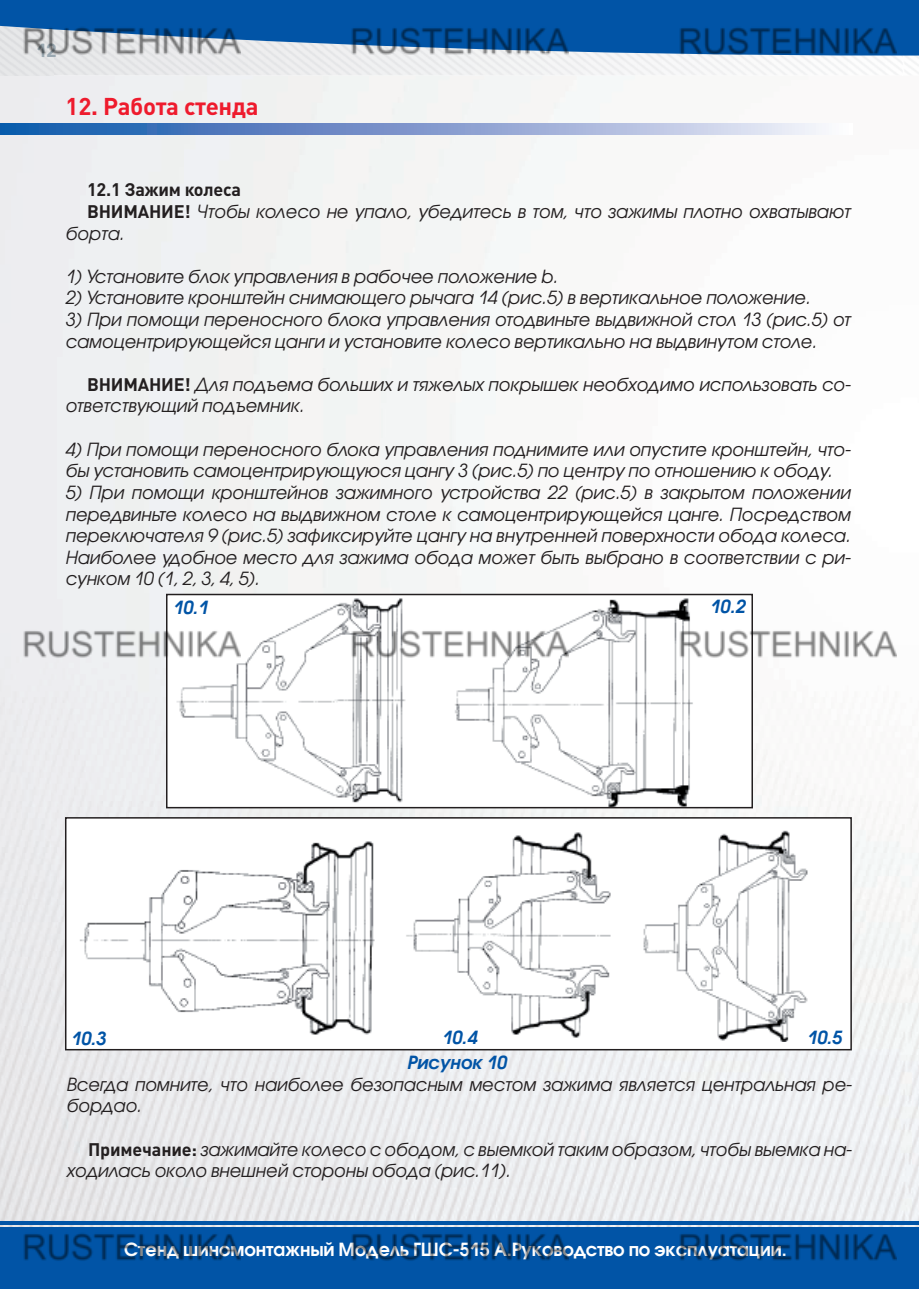
<style>
.page{position:relative;width:919px;height:1289px;background:#fff}
.page>*{position:absolute;margin:0;border:0;box-sizing:border-box;transform-origin:0 0}
.t1{font:700 24px "DIN Pro";letter-spacing:-.01em;color:#ee1b2d}
.t2{font:italic 18px/21.6px "Avant Garde Gothic C";letter-spacing:-.01em;color:#231f20}
.t3{font:600 18px "Avant Garde Gothic C";letter-spacing:-.01em;color:#fff}
.t4{font:italic 600 18px "Avant Garde Gothic C";color:#0154a6}
.t5{font:700 18px "DIN Pro";letter-spacing:-.01em;color:#231f20}
.t6{font:600 18px "Avant Garde Gothic C";color:#9aa8b1}
.s1{font-family:"DIN Pro";font-weight:700;font-style:normal}
</style>
<div class="page">
<img style="left:0;top:75px;width:918px;height:1152px">
<svg style="left:0;top:23px;width:918px;height:43px"></svg>
<div style="left:0;top:0;width:918px;height:23px;background:#0154a6"></div>
<div style="left:0;top:1227px;width:918px;height:61px;background:#0154a6"></div>
<svg style="left:0;top:1220px;width:918px;height:4px;background:#3a79b7"></svg>
<svg style="left:0;top:124px;width:852px;height:10px;background:#829fcf"></svg>
<img style="left:169px;top:596px;width:581px;height:209px">
<div style="left:166px;top:593px;width:587px;height:215px;border:2px solid #231f20"></div>
<div style="left:66px;top:817px;width:785px;height:232px;background:#fff"></div>
<img style="left:79px;top:830px;width:729px;height:211px">
<div style="left:65px;top:817px;width:786px;height:233px;border:2px solid #231f20"></div>
<img style="left:22px;top:23px;width:218px;height:37px">
<img style="left:350px;top:23px;width:218px;height:37px">
<img style="left:678px;top:23px;width:218px;height:37px">
<img style="left:22px;top:625px;width:218px;height:38px">
<img style="left:350px;top:625px;width:218px;height:38px">
<img style="left:678px;top:625px;width:218px;height:38px">
<img style="left:23px;top:1233px;width:217px;height:28px">
<img style="left:351px;top:1233px;width:217px;height:28px">
<img style="left:679px;top:1233px;width:217px;height:28px">
<p class="t6" style="left:37px;top:39px;width:21px">12</p>
<h1 class="t1" style="left:66px;top:90px;width:194px">12. Работа стенда</h1>
<p class="t5" style="left:87px;top:178px;width:156px">12.1 Зажим колеса</p>
<p class="t2" style="left:66px;top:200px;width:786px;text-indent:21px"><span class="s1">ВНИМАНИЕ!</span> Чтобы колесо не упало, убедитесь в том, что зажимы плотно охватывают борта.</p>
<p class="t2" style="left:66px;top:265px;width:494px">1) Установите блок управления в рабочее положение b.</p>
<p class="t2" style="left:66px;top:287px;width:746px">2) Установите кронштейн снимающего рычага 14 (рис.5) в вертикальное положение.</p>
<p class="t2" style="left:66px;top:308px;width:786px">3) При помощи переносного блока управления отодвиньте выдвижной стол 13 (рис.5) от самоцентрирующейся цанги и установите колесо вертикально на выдвинутом столе.</p>
<p class="t2" style="left:66px;top:373px;width:786px;text-indent:21px"><span class="s1">ВНИМАНИЕ!</span> Для подъема больших и тяжелых покрышек необходимо использовать со&shy;ответствующий подъемник.</p>
<p class="t2" style="left:66px;top:438px;width:786px">4) При помощи переносного блока управления поднимите или опустите кронштейн, что&shy;бы установить самоцентрирующуюся цангу 3 (рис.5) по центру по отношению к ободу.</p>
<p class="t2" style="left:66px;top:481px;width:786px;text-align:justify">5) При помощи кронштейнов зажимного устройства 22 (рис.5) в закрытом положении передвиньте колесо на выдвижном столе к самоцентрирующейся цанге. Посредством переключателя 9 (рис.5) зафиксируйте цангу на внутренней поверхности обода колеса.<br>Наиболее удобное место для зажима обода может быть выбрано в соответствии с ри&shy;сунком 10 (1, 2, 3, 4, 5).</p>
<p class="t4" style="left:173px;top:596px;width:37px">10.1</p>
<p class="t4" style="left:710px;top:595px;width:37px">10.2</p>
<p class="t4" style="left:71px;top:1027px;width:37px">10.3</p>
<p class="t4" style="left:442px;top:1026px;width:37px">10.4</p>
<p class="t4" style="left:407px;top:1051px;width:101px">Рисунок 10</p>
<p class="t4" style="left:807px;top:1026px;width:37px">10.5</p>
<p class="t2" style="left:67px;top:1073px;width:786px">Всегда помните, что наиболее безопасным местом зажима является центральная ре&shy;бордао.</p>
<p class="t2" style="left:67px;top:1138px;width:786px;text-indent:21px"><span class="s1">Примечание:</span> зажимайте колесо с ободом, с выемкой таким образом, чтобы выемка на&shy;ходилась около внешней стороны обода (рис.11).</p>
<p class="t3" style="left:124px;top:1237px;width:664px">Стенд шиномонтажный Модель ГШС-515 А.Руководство по эксплуатации.</p>
</div>
